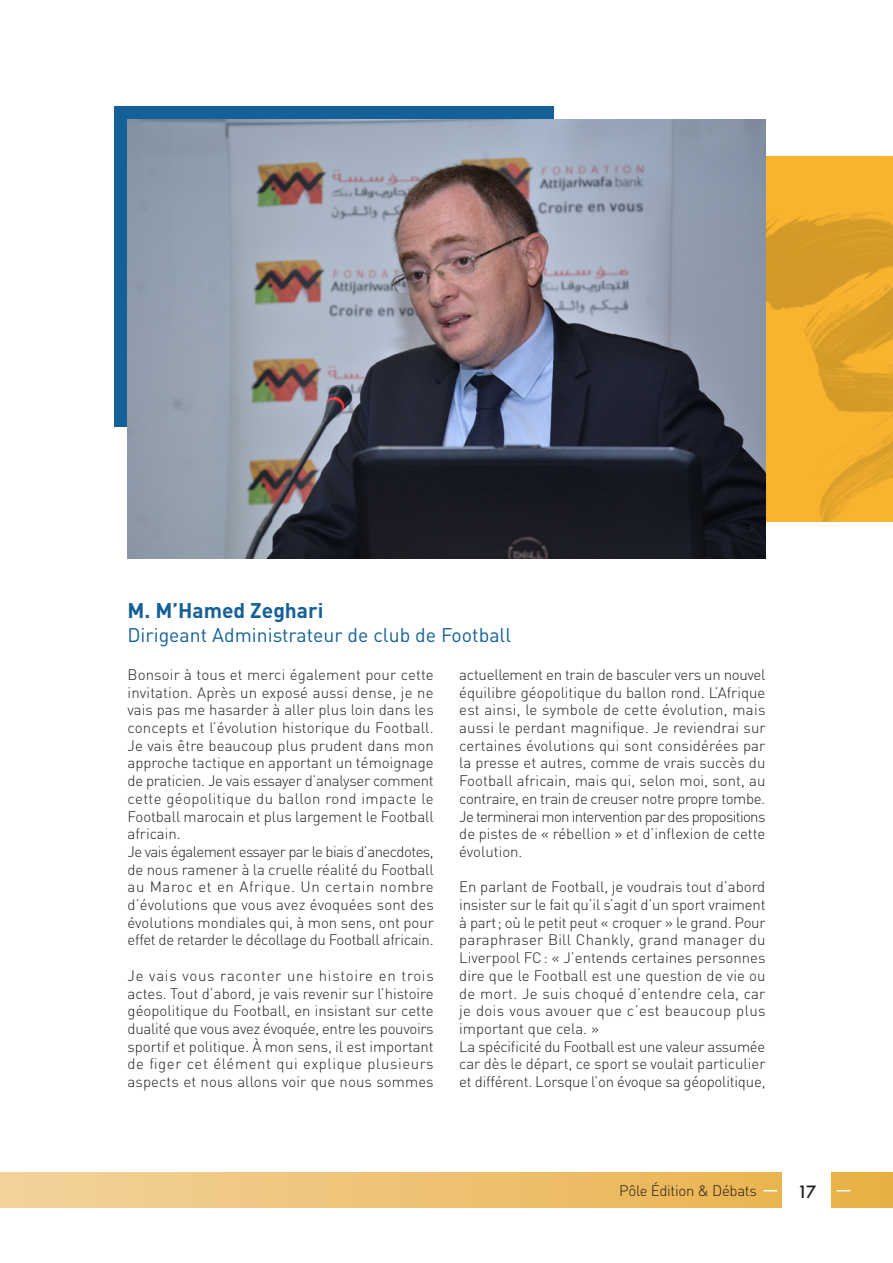
<style>
.page{position:relative;width:893px;height:1263px;background:#fff}
.page>*{position:absolute;margin:0;border:0;box-sizing:border-box;transform-origin:0 0}
.G_Titre{font:700 21px "DIN";color:#156197}
.Sous_Ttre{font:19.5px "DIN";color:#156197}
.t1{font:500 16.5px "Futura";color:#231f20}
.Txt_courant{font:300 15px/17.7px "DIN";letter-spacing:-.005em;color:#231f20;text-align:justify}
</style>
<div class="page">
<div style="left:0;top:1172px;width:893px;height:36px;background:linear-gradient(to right,#f3d29b,#e9b147)"></div>
<svg style="left:763px;top:1190px;width:14px;height:1px"></svg>
<svg style="left:837px;top:1190px;width:13px;height:1px"></svg>
<div style="left:783px;top:1165px;width:48px;height:51px;background:#fff"></div>
<div style="left:115px;top:106px;width:439px;height:321px;background:#156197"></div>
<img style="left:765px;top:156px;width:128px;height:366px">
<img style="left:127px;top:119px;width:638px;height:439px">
<p class="G_Titre" style="left:127px;top:597px;width:197px">M. M’Hamed Zeghari</p>
<p class="Sous_Ttre" style="left:127px;top:623px;width:385px">Dirigeant Administrateur de club de Football</p>
<p class="Txt_courant" style="left:128px;top:665px;width:308px">Bonsoir à tous et merci également pour cette invitation. Après un exposé aussi dense, je ne vais pas me hasarder à aller plus loin dans les concepts et l’évolution historique du Football.<br>Je vais être beaucoup plus prudent dans mon approche tactique en apportant un témoignage de praticien. Je vais essayer d’analyser comment cette géopolitique du ballon rond impacte le Football marocain et plus largement le Football africain.</p>
<p class="Txt_courant" style="left:128px;top:842px;width:308px">Je vais également essayer par le biais d’anecdotes, de nous ramener à la cruelle réalité du Football au Maroc et en Afrique. Un certain nombre d’évolutions que vous avez évoquées sont des évolutions mondiales qui, à mon sens, ont pour effet de retarder le décollage du Football africain.</p>
<p class="Txt_courant" style="left:128px;top:966px;width:308px">Je vais vous raconter une histoire en trois actes. Tout d’abord, je vais revenir sur l’histoire géopolitique du Football, en insistant sur cette dualité que vous avez évoquée, entre les pouvoirs sportif et politique. À mon sens, il est important de figer cet élément qui explique plusieurs aspects et nous allons voir que nous sommes</p>
<p class="Txt_courant" style="left:459px;top:665px;width:308px">actuellement en train de basculer vers un nouvel équilibre géopolitique du ballon rond. L’Afrique est ainsi, le symbole de cette évolution, mais aussi le perdant magnifique. Je reviendrai sur certaines évolutions qui sont considérées par la presse et autres, comme de vrais succès du Football africain, mais qui, selon moi, sont, au contraire, en train de creuser notre propre tombe.</p>
<p class="Txt_courant" style="left:459px;top:807px;width:308px">Je terminerai mon intervention par des propositions de pistes de « rébellion » et d’inflexion de cette évolution.</p>
<p class="Txt_courant" style="left:459px;top:878px;width:308px">En parlant de Football, je voudrais tout d’abord insister sur le fait qu’il s’agit d’un sport vraiment à part; où le petit peut « croquer » le grand. Pour paraphraser Bill Chankly, grand manager du Liverpool FC: « J’entends certaines personnes dire que le Football est une question de vie ou de mort. Je suis choqué d’entendre cela, car je dois vous avouer que c’est beaucoup plus important que cela. »</p>
<p class="Txt_courant" style="left:459px;top:1037px;width:308px">La spécificité du Football est une valeur assumée car dès le départ, ce sport se voulait particulier et différent. Lorsque l’on évoque sa géopolitique,</p>
<p class="Txt_courant" style="left:619px;top:1181px;width:139px">Pôle Édition &amp; Débats</p>
<p class="t1" style="left:797px;top:1180px;width:20px">17</p>
</div>
